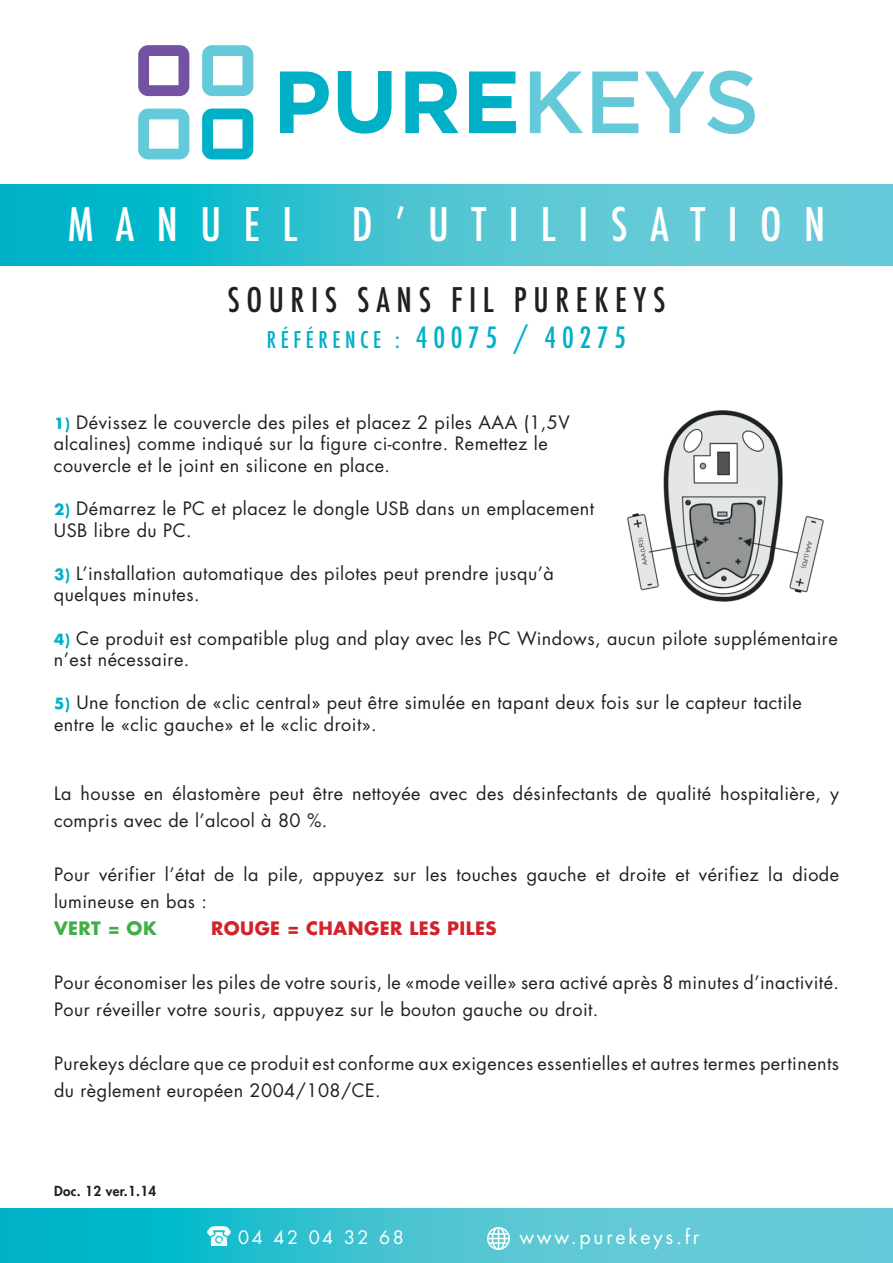
<style>
.page{position:relative;width:893px;height:1263px;background:#fff}
.page>*{position:absolute;margin:0;border:0;box-sizing:border-box;transform-origin:0 0}
.t1{font:500 condensed 45px "Futura";letter-spacing:.5em;color:#fff}
.t2{font:500 condensed 33px "Futura";letter-spacing:.2em;color:#231f20}
.t3{font:500 condensed 28.5px "Futura";letter-spacing:.2em;color:#00b0c7}
.t4{font:19.5px "Futura";letter-spacing:.14em;color:#fff}
.t5{font:18px/21.6px "Futura";letter-spacing:.025em;color:#231f20}
.t6{font:700 18px "Futura";letter-spacing:.025em;color:#d1232a}
.t7{font:18px "Futura";letter-spacing:.14em;color:#fff}
.t8{font:700 18px "Futura";letter-spacing:.025em;color:#40ae49}
.t9{font:800 13.5px "Futura";letter-spacing:.025em;color:#231f20}
.s1{font-size:22.5px}
.s2{font-weight:700;font-size:15px;color:#00b0c7}
</style>
<div class="page">
<svg style="left:138px;top:45px;width:51px;height:51px"></svg>
<svg style="left:138px;top:109px;width:51px;height:50px"></svg>
<svg style="left:202px;top:45px;width:51px;height:51px"></svg>
<svg style="left:202px;top:109px;width:51px;height:50px"></svg>
<svg style="left:280px;top:71px;width:49px;height:62px"></svg>
<svg style="left:338px;top:71px;width:54px;height:63px"></svg>
<svg style="left:405px;top:72px;width:54px;height:61px"></svg>
<svg style="left:469px;top:71px;width:47px;height:62px"></svg>
<svg style="left:592px;top:71px;width:46px;height:62px"></svg>
<svg style="left:645px;top:71px;width:110px;height:63px"></svg>
<svg style="left:530px;top:71px;width:53px;height:62px"></svg>
<svg style="left:0;top:185px;width:893px;height:81px;background:#3ec2d1"></svg>
<svg style="left:0;top:1209px;width:893px;height:54px;background:#3fc2d1"></svg>
<svg style="left:472px;top:1219px;width:51px;height:39px;background:#6dcdd8"></svg>
<svg style="left:196px;top:1217px;width:45px;height:37px;background:#3ac7d5"></svg>
<img style="left:627px;top:411px;width:197px;height:191px">
<h1 class="t1" style="left:68px;top:196px;width:759px">MANUEL D’UTILISATION</h1>
<h2 class="t2" style="left:227px;top:278px;width:439px">SOURIS SANS FIL PUREKEYS</h2>
<h3 class="t3" style="left:267px;top:319px;width:361px"><span class="s1">RÉFÉRENCE :</span> 40075 / 40275</h3>
<p class="t5" style="left:54px;top:411px;width:517px"><span class="s2">1)</span> Dévissez le couvercle des piles et placez 2 piles AAA (1,5V alcalines) comme indiqué sur la figure ci-contre. Remettez le couvercle et le joint en silicone en place.</p>
<p class="t5" style="left:54px;top:498px;width:542px"><span class="s2">2)</span> Démarrez le PC et placez le dongle USB dans un emplacement<br>USB libre du PC.</p>
<p class="t5" style="left:54px;top:562px;width:501px"><span class="s2">3)</span> L’installation automatique des pilotes peut prendre jusqu’à quelques minutes.</p>
<p class="t5" style="left:54px;top:627px;width:785px"><span class="s2">4)</span> Ce produit est compatible plug and play avec les PC Windows, aucun pilote supplémentaire n’est nécessaire.</p>
<p class="t5" style="left:54px;top:692px;width:749px"><span class="s2">5)</span> Une fonction de «clic central» peut être simulée en tapant deux fois sur le capteur tactile entre le «clic gauche» et le «clic droit».</p>
<p class="t5" style="left:54px;top:780px;width:786px;line-height:27px">La housse en élastomère peut être nettoyée avec des désinfectants de qualité hospitalière, y compris avec de l’alcool à 80 %.</p>
<p class="t5" style="left:54px;top:861px;width:787px;line-height:27px">Pour vérifier l’état de la pile, appuyez sur les touches gauche et droite et vérifiez la diode lumineuse en bas :</p>
<p class="t8" style="left:54px;top:916px;width:104px">VERT = OK</p>
<p class="t6" style="left:211px;top:916px;width:287px">ROUGE = CHANGER LES PILES</p>
<p class="t5" style="left:54px;top:969px;width:786px;line-height:27px">Pour économiser les piles de votre souris, le «mode veille» sera activé après 8 minutes d’inactivité.<br>Pour réveiller votre souris, appuyez sur le bouton gauche ou droit.</p>
<p class="t5" style="left:54px;top:1050px;width:787px;line-height:27px">Purekeys déclare que ce produit est conforme aux exigences essentielles et autres termes pertinents du règlement européen 2004/108/CE.</p>
<p class="t9" style="left:54px;top:1182px;width:104px">Doc. 12 ver.1.14</p>
<p class="t7" style="left:238px;top:1226px;width:167px">04 42 04 32 68</p>
<p class="t4" style="left:519px;top:1224px;width:182px">www.purekeys.fr</p>
</div>
